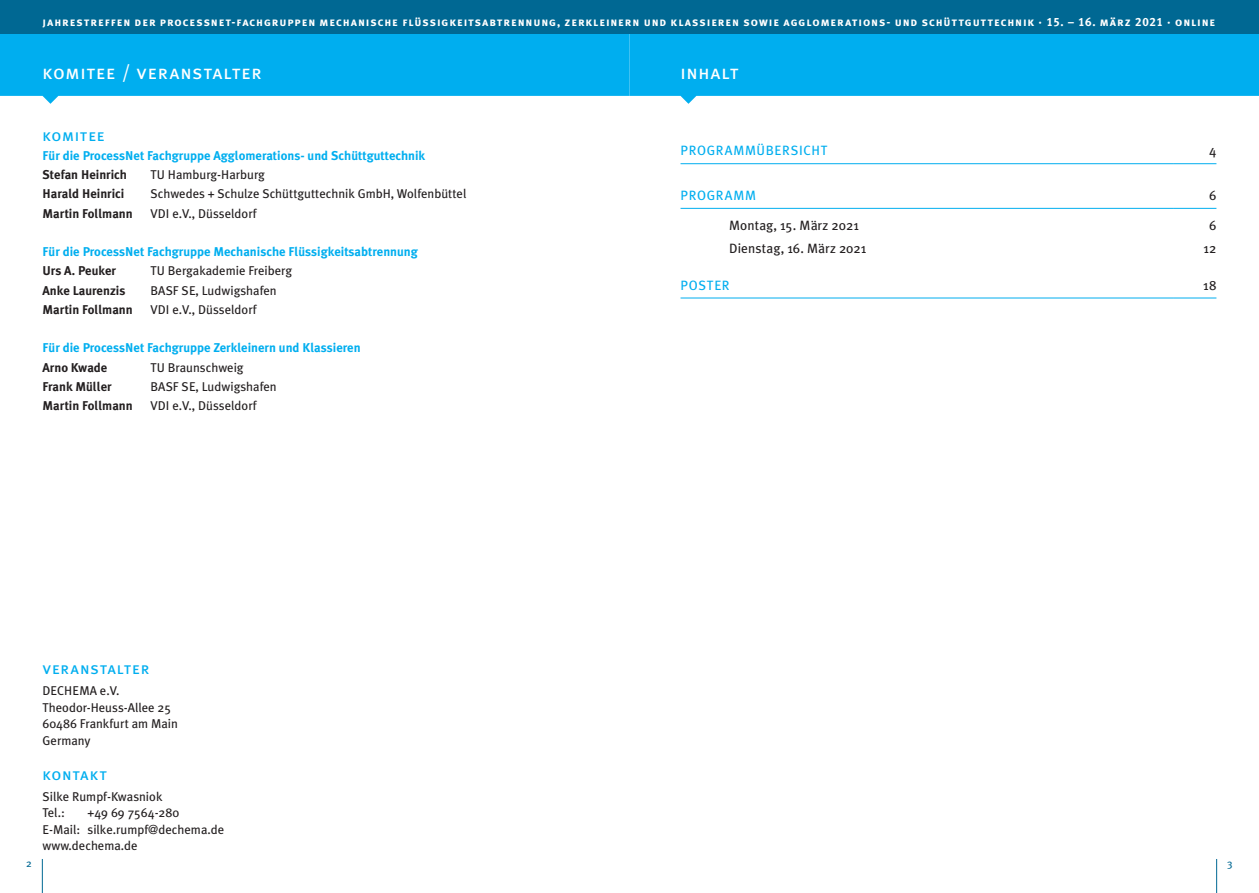
<style>
.page{position:relative;width:1259px;height:893px;background:#fff}
.page>*{position:absolute;margin:0;border:0;box-sizing:border-box;transform-origin:0 0}
.t1{font:19.5px "Meta Plus Book Caps";letter-spacing:.035em;color:#fff}
.t2{font:16.5px "Meta Plus Book Caps";letter-spacing:.04em;color:#00aeef}
.t3{font:13.5px/23.7px "Meta Plus";letter-spacing:.01em;color:#231f20}
.t4{font:13.5px "Meta Plus";letter-spacing:.05em;color:#00aeef}
.t5{font:12.75px/16.5px "Meta Plus";color:#231f20}
.t6{font:700 12.75px "Meta Plus";color:#00aeef}
.t7{font:700 12.75px "Meta Plus";color:#231f20}
.t8{font:12px "Meta Plus Bold Caps";letter-spacing:.07em;color:#fff}
.t9{font:10.5px "Meta Plus";color:#006893}
</style>
<div class="page">
<svg style="left:0;top:34px;width:629px;height:70px;background:#1db7f0"></svg>
<svg style="left:629px;top:34px;width:630px;height:70px;background:#1db7f0"></svg>
<div style="left:0;top:0;width:629px;height:34px;background:#006893"></div>
<div style="left:629px;top:0;width:630px;height:34px;background:#006893"></div>
<hr style="left:42px;top:859px;width:1px;height:34px;background:#006893">
<hr style="left:1216px;top:859px;width:1px;height:34px;background:#006893">
<hr style="left:680px;top:163px;width:494px;height:1px;background:#00aeef">
<hr style="left:1174px;top:163px;width:42px;height:1px;background:#00aeef">
<hr style="left:680px;top:208px;width:494px;height:1px;background:#00aeef">
<hr style="left:1174px;top:208px;width:42px;height:1px;background:#00aeef">
<hr style="left:680px;top:298px;width:494px;height:1px;background:#00aeef">
<hr style="left:1174px;top:298px;width:42px;height:1px;background:#00aeef">
<p class="t8" style="left:43px;top:15px;width:1174px">jahrestreffen der processnet-fachgruppen mechanische flüssigkeitsabtrennung, zerkleinern und klassieren sowie agglomerations- und schüttguttechnik · 15. – 16. märz 2021 · online</p>
<h1 class="t1" style="left:43px;top:61px;width:221px">komitee / veranstalter</h1>
<h1 class="t1" style="left:680px;top:61px;width:60px">inhalt</h1>
<p class="t2" style="left:43px;top:125px;width:64px">komitee</p>
<p class="t6" style="left:43px;top:148px;width:384px">Für die ProcessNet Fachgruppe Agglomerations- und Schüttguttechnik</p>
<p class="t7" style="left:43px;top:167px;width:86px">Stefan Heinrich</p>
<p class="t5" style="left:151px;top:166px;width:116px">TU Hamburg-Harburg</p>
<p class="t7" style="left:43px;top:187px;width:83px">Harald Heinrici</p>
<p class="t5" style="left:151px;top:186px;width:317px">Schwedes + Schulze Schüttguttechnik GmbH, Wolfenbüttel</p>
<p class="t7" style="left:43px;top:206px;width:92px">Martin Follmann</p>
<p class="t5" style="left:151px;top:205px;width:107px">VDI e.V., Düsseldorf</p>
<p class="t6" style="left:43px;top:244px;width:377px">Für die ProcessNet Fachgruppe Mechanische Flüssigkeitsabtrennung</p>
<p class="t7" style="left:43px;top:264px;width:75px">Urs A. Peuker</p>
<p class="t5" style="left:151px;top:263px;width:143px">TU Bergakademie Freiberg</p>
<p class="t7" style="left:43px;top:283px;width:84px">Anke Laurenzis</p>
<p class="t5" style="left:151px;top:282px;width:128px">BASF SE, Ludwigshafen</p>
<p class="t7" style="left:43px;top:302px;width:92px">Martin Follmann</p>
<p class="t5" style="left:151px;top:301px;width:107px">VDI e.V., Düsseldorf</p>
<p class="t6" style="left:43px;top:341px;width:319px">Für die ProcessNet Fachgruppe Zerkleinern und Klassieren</p>
<p class="t7" style="left:43px;top:360px;width:66px">Arno Kwade</p>
<p class="t5" style="left:151px;top:359px;width:95px">TU Braunschweig</p>
<p class="t7" style="left:43px;top:379px;width:71px">Frank Müller</p>
<p class="t5" style="left:151px;top:378px;width:128px">BASF SE, Ludwigshafen</p>
<p class="t7" style="left:43px;top:398px;width:92px">Martin Follmann</p>
<p class="t5" style="left:151px;top:397px;width:107px">VDI e.V., Düsseldorf</p>
<p class="t2" style="left:43px;top:659px;width:108px">veranstalter</p>
<p class="t5" style="left:43px;top:682px;width:137px">DECHEMA e.V.<br>Theodor-Heuss-Allee 25<br>60486 Frankfurt am Main<br>Germany</p>
<p class="t2" style="left:43px;top:765px;width:66px">kontakt</p>
<p class="t5" style="left:43px;top:788px;width:121px">Silke Rumpf-Kwasniok<br>Tel.:</p>
<p class="t5" style="left:43px;top:805px;width:183px;text-indent:45px">+49 69 7564-280<br>E-Mail: silke.rumpf@dechema.de www.dechema.de</p>
<p class="t4" style="left:680px;top:143px;width:149px">PROGRAMMÜBERSICHT</p>
<p class="t3" style="left:1209px;top:139px;width:9px">4</p>
<p class="t4" style="left:680px;top:187px;width:77px">PROGRAMM</p>
<p class="t3" style="left:1209px;top:183px;width:9px">6</p>
<p class="t3" style="left:729px;top:213px;width:139px">Montag, 15. März 2021<br>Dienstag, 16. März 2021</p>
<p class="t3" style="left:1203px;top:213px;width:14px;text-align:center">6<br>12</p>
<p class="t4" style="left:680px;top:277px;width:51px">POSTER</p>
<p class="t3" style="left:1203px;top:273px;width:15px">18</p>
<p class="t9" style="left:26px;top:857px;width:7px">2</p>
<p class="t9" style="left:1227px;top:857px;width:7px">3</p>
</div>
